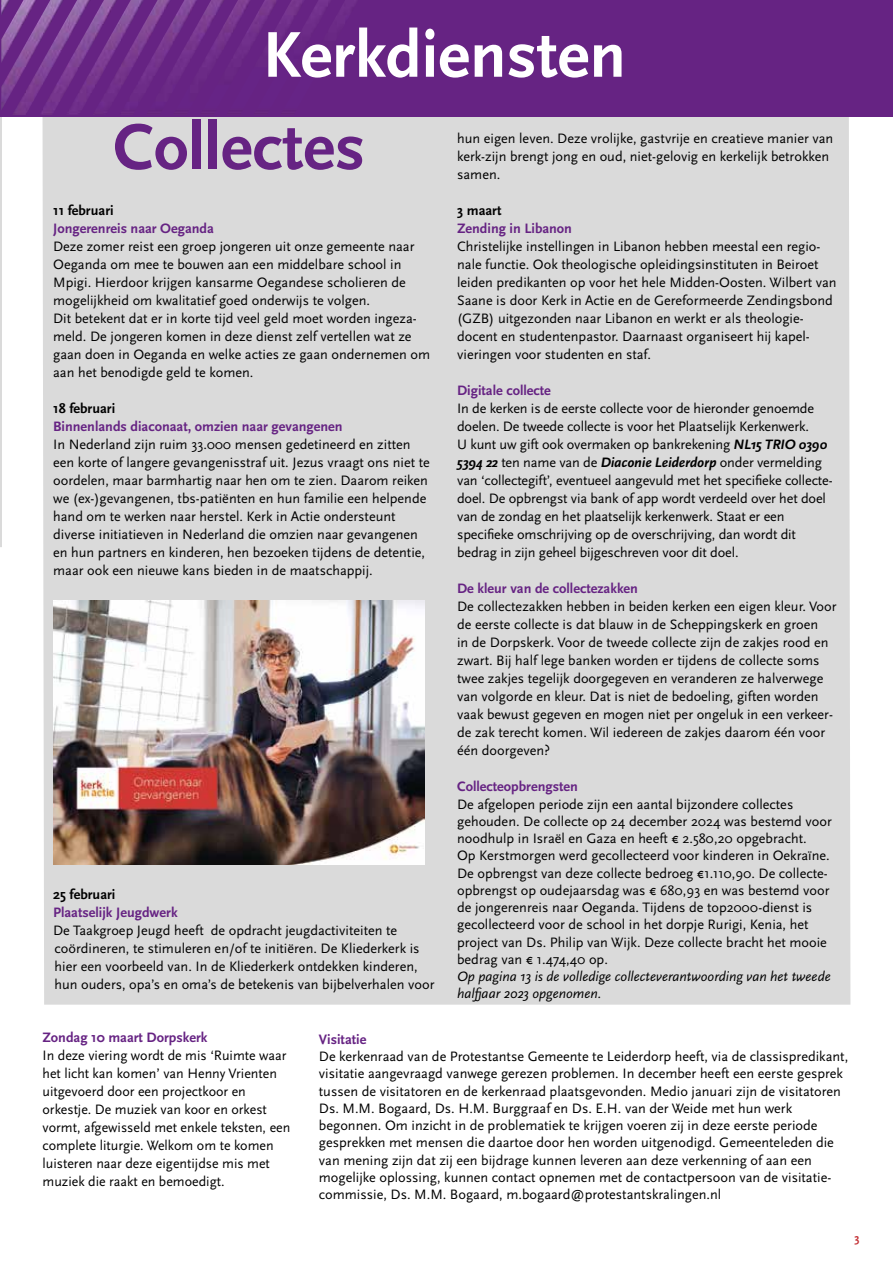
<style>
.page{position:relative;width:893px;height:1263px;background:#fff}
.page>*{position:absolute;margin:0;border:0;box-sizing:border-box;transform-origin:0 0}
.t1{font:700 67.5px "Scala Sans Pro";color:#fff}
.t2{font:700 67.5px "Scala Sans Pro";color:#662383}
.t3{font:14.25px/18px "Scala Sans Pro";color:#000}
.t4{font:700 14.25px "Scala Sans Pro";color:#662383}
.t5{font:italic 14.25px/17.2px "Scala Sans Pro";color:#000}
.t6{font:700 14.25px "Scala Sans Pro";color:#000}
.t7{font:700 12px "Scala Sans Pro";color:#c43236}
.s1{font-weight:700;font-style:italic}
</style>
<div class="page">
<svg style="left:0;top:116px;width:2px;height:431px"></svg>
<div style="left:43px;top:116px;width:807px;height:889px;background:#dadada"></div>
<div style="left:0;top:0;width:893px;height:116px;background:#662383"></div>
<img style="left:1px;top:0;width:355px;height:115px">
<img style="left:53px;top:601px;width:372px;height:263px">
<h1 class="t1" style="left:263px;top:16px;width:365px">Kerkdiensten</h1>
<h1 class="t2" style="left:113px;top:108px;width:253px">Collectes</h1>
<p class="t6" style="left:53px;top:202px;width:62px">11 februari</p>
<p class="t4" style="left:53px;top:220px;width:162px">Jongerenreis naar Oeganda</p>
<p class="t3" style="left:53px;top:237px;width:379px">Deze zomer reist een groep jongeren uit onze gemeente naar Oeganda om mee te bouwen aan een middelbare school in Mpigi. Hierdoor krijgen kansarme Oegandese scholieren de mogelijkheid om kwalitatief goed onderwijs te volgen.<br>Dit betekent dat er in korte tijd veel geld moet worden ingeza&shy;meld. De jongeren komen in deze dienst zelf vertellen wat ze gaan doen in Oeganda en welke acties ze gaan ondernemen om aan het benodigde geld te komen.</p>
<p class="t6" style="left:53px;top:400px;width:64px">18 februari</p>
<p class="t4" style="left:53px;top:418px;width:291px">Binnenlands diaconaat, omzien naar gevangenen</p>
<p class="t3" style="left:53px;top:435px;width:378px">In Nederland zijn ruim 33.000 mensen gedetineerd en zitten een korte of langere gevangenisstraf uit. Jezus vraagt ons niet te oordelen, maar barmhartig naar hen om te zien. Daarom reiken we (ex-)gevangenen, tbs-patiënten en hun familie een helpende hand om te werken naar herstel. Kerk in Actie ondersteunt diverse initiatieven in Nederland die omzien naar gevangenen en hun partners en kinderen, hen bezoeken tijdens de detentie, maar ook een nieuwe kans bieden in de maatschappij.</p>
<p class="t6" style="left:53px;top:886px;width:64px">25 februari</p>
<p class="t4" style="left:53px;top:904px;width:126px">Plaatselijk Jeugdwerk</p>
<p class="t3" style="left:53px;top:921px;width:383px">De Taakgroep Jeugd heeft de opdracht jeugdactiviteiten te coördineren, te stimuleren en/of te initiëren. De Kliederkerk is hier een voorbeeld van. In de Kliederkerk ontdekken kinderen, hun ouders, opa’s en oma’s de betekenis van bijbelverhalen voor</p>
<p class="t3" style="left:457px;top:130px;width:378px">hun eigen leven. Deze vrolijke, gastvrije en creatieve manier van kerk-zijn brengt jong en oud, niet-gelovig en kerkelijk betrokken samen.</p>
<p class="t6" style="left:457px;top:203px;width:46px">3 maart</p>
<p class="t4" style="left:457px;top:221px;width:116px">Zending in Libanon</p>
<p class="t3" style="left:457px;top:238px;width:381px">Christelijke instellingen in Libanon hebben meestal een regio&shy;nale functie. Ook theologische opleidingsinstituten in Beiroet leiden predikanten op voor het hele Midden-Oosten. Wilbert van Saane is door Kerk in Actie en de Gereformeerde Zendingsbond (GZB) uitgezonden naar Libanon en werkt er als theologie&shy;docent en studentenpastor. Daarnaast organiseert hij kapel&shy;vieringen voor studenten en staf.</p>
<p class="t4" style="left:457px;top:383px;width:95px">Digitale collecte</p>
<p class="t3" style="left:457px;top:400px;width:377px">In de kerken is de eerste collecte voor de hieronder genoemde doelen. De tweede collecte is voor het Plaatselijk Kerkenwerk.<br>U kunt uw gift ook overmaken op bankrekening <span class="s1">NL15 TRIO 0390<br>5394 22</span> ten name van de <span class="s1">Diaconie Leiderdorp</span> onder vermelding van ‘collectegift’, eventueel aangevuld met het specifieke collecte&shy;doel. De opbrengst via bank of app wordt verdeeld over het doel van de zondag en het plaatselijk kerkenwerk. Staat er een specifieke omschrijving op de overschrijving, dan wordt dit bedrag in zijn geheel bijgeschreven voor dit doel.</p>
<p class="t4" style="left:457px;top:580px;width:182px">De kleur van de collectezakken</p>
<p class="t3" style="left:457px;top:598px;width:381px">De collectezakken hebben in beiden kerken een eigen kleur. Voor de eerste collecte is dat blauw in de Scheppingskerk en groen<br>in de Dorpskerk. Voor de tweede collecte zijn de zakjes rood en zwart. Bij half lege banken worden er tijdens de collecte soms twee zakjes tegelijk doorgegeven en veranderen ze halverwege van volgorde en kleur. Dat is niet de bedoeling, giften worden vaak bewust gegeven en mogen niet per ongeluk in een verkeer&shy;de zak terecht komen. Wil iedereen de zakjes daarom één voor één doorgeven?</p>
<p class="t4" style="left:457px;top:778px;width:122px">Collecteopbrengsten</p>
<p class="t3" style="left:457px;top:795px;width:376px;line-height:17.2px">De afgelopen periode zijn een aantal bijzondere collectes gehouden. De collecte op 24 december 2024 was bestemd voor noodhulp in Israël en Gaza en heeft € 2.580,20 opgebracht.<br>Op Kerstmorgen werd gecollecteerd voor kinderen in Oekraïne.<br>De opbrengst van deze collecte bedroeg €1.110,90. De collecte&shy;opbrengst op oudejaarsdag was € 680,93 en was bestemd voor de jongerenreis naar Oeganda. Tijdens de top2000-dienst is gecollecteerd voor de school in het dorpje Rurigi, Kenia, het project van Ds. Philip van Wijk. Deze collecte bracht het mooie bedrag van € 1.474,40 op.</p>
<p class="t5" style="left:457px;top:968px;width:375px">Op pagina 13 is de volledige collecteverantwoording van het tweede halfjaar 2023 opgenomen.</p>
<p class="t4" style="left:43px;top:1029px;width:167px">Zondag 10 maart Dorpskerk</p>
<p class="t3" style="left:43px;top:1046px;width:249px">In deze viering wordt de mis ‘Ruimte waar het licht kan komen’ van Henny Vrienten uitgevoerd door een projectkoor en orkestje. De muziek van koor en orkest vormt, afgewisseld met enkele teksten, een complete liturgie. Welkom om te komen luisteren naar deze eigentijdse mis met muziek die raakt en bemoedigt.</p>
<p class="t4" style="left:319px;top:1031px;width:49px">Visitatie</p>
<p class="t3" style="left:319px;top:1048px;width:531px;line-height:17.2px">De kerkenraad van de Protestantse Gemeente te Leiderdorp heeft, via de classispredikant, visitatie aangevraagd vanwege gerezen problemen. In december heeft een eerste gesprek tussen de visitatoren en de kerkenraad plaatsgevonden. Medio januari zijn de visitatoren Ds. M.M. Bogaard, Ds. H.M. Burggraaf en Ds. E.H. van der Weide met hun werk begonnen. Om inzicht in de problematiek te krijgen voeren zij in deze eerste periode gesprekken met mensen die daartoe door hen worden uitgenodigd. Gemeenteleden die van mening zijn dat zij een bijdrage kunnen leveren aan deze verkenning of aan een mogelijke oplossing, kunnen contact opnemen met de contactpersoon van de visitatie&shy;commissie, Ds. M.M. Bogaard, m.bogaard@protestantskralingen.nl</p>
<p class="t7" style="left:855px;top:1231px;width:7px">3</p>
</div>
